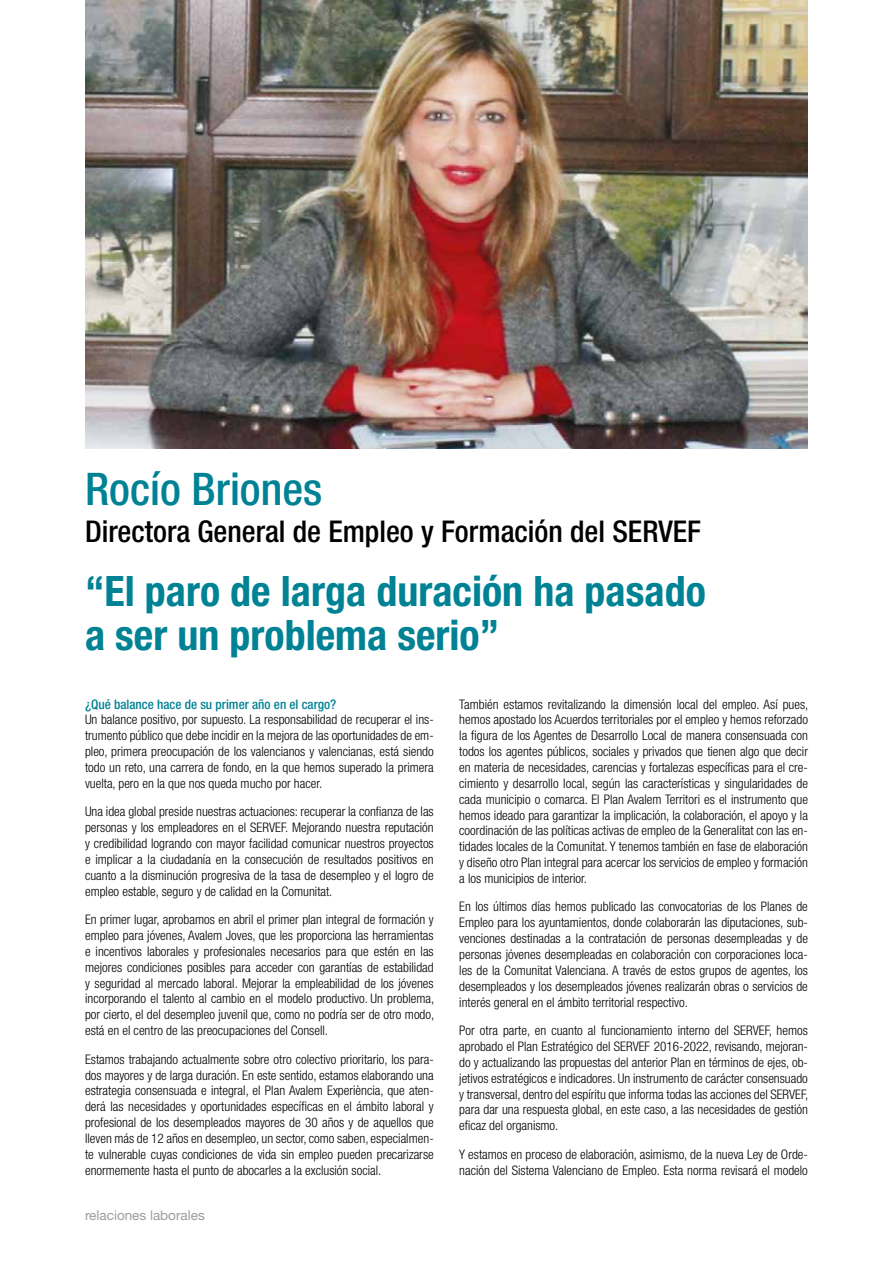
<style>
.page{position:relative;width:893px;height:1263px;background:#fff}
.page>*{position:absolute;margin:0;border:0;box-sizing:border-box;transform-origin:0 0}
.t1{font:500 condensed 45px "Helvetica Neue LT Std";color:#008295}
.t2{font:700 condensed 42px/43.5px "Helvetica Neue LT Std";color:#008295}
.t3{font:500 condensed 30px "Helvetica Neue LT Std";color:#000}
.t4{font:13.5px "Helvetica Neue LT Std";color:#9d9d9c}
.t5{font:300 condensed 13.2px/15.9px "Helvetica Neue LT Std";color:#000;text-align:justify}
.t6{font:500 condensed 13.2px "Helvetica Neue LT Std";color:#008295}
</style>
<div class="page">
<img style="left:85px;top:0;width:723px;height:448px">
<h1 class="t1" style="left:85px;top:462px;width:239px">Rocío Briones</h1>
<h3 class="t3" style="left:85px;top:513px;width:618px">Directora General de Empleo y Formación del SERVEF</h3>
<h2 class="t2" style="left:85px;top:569px;width:622px">“El paro de larga duración ha pasado a ser un problema serio”</h2>
<p class="t6" style="left:85px;top:696px;width:253px">¿Qué balance hace de su primer año en el cargo?</p>
<p class="t5" style="left:85px;top:712px;width:350px">Un balance positivo, por supuesto. La responsabilidad de recuperar el ins&shy;trumento público que debe incidir en la mejora de las oportunidades de em&shy;pleo, primera preocupación de los valencianos y valencianas, está siendo todo un reto, una carrera de fondo, en la que hemos superado la primera vuelta, pero en la que nos queda mucho por hacer.</p>
<p class="t5" style="left:85px;top:804px;width:350px">Una idea global preside nuestras actuaciones: recuperar la confianza de las personas y los empleadores en el SERVEF. Mejorando nuestra reputación y credibilidad logrando con mayor facilidad comunicar nuestros proyectos e implicar a la ciudadanía en la consecución de resultados positivos en cuanto a la disminución progresiva de la tasa de desempleo y el logro de empleo estable, seguro y de calidad en la Comunitat.</p>
<p class="t5" style="left:85px;top:911px;width:351px">En primer lugar, aprobamos en abril el primer plan integral de formación y empleo para jóvenes, Avalem Joves, que les proporciona las herramientas e incentivos laborales y profesionales necesarios para que estén en las mejores condiciones posibles para acceder con garantías de estabilidad y seguridad al mercado laboral. Mejorar la empleabilidad de los jóvenes incorporando el talento al cambio en el modelo productivo. Un problema, por cierto, el del desempleo juvenil que, como no podría ser de otro modo, está en el centro de las preocupaciones del Consell.</p>
<p class="t5" style="left:85px;top:1051px;width:350px">Estamos trabajando actualmente sobre otro colectivo prioritario, los para&shy;dos mayores y de larga duración. En este sentido, estamos elaborando una estrategia consensuada e integral, el Plan Avalem Experiència, que aten&shy;derá las necesidades y oportunidades específicas en el ámbito laboral y profesional de los desempleados mayores de 30 años y de aquellos que lleven más de 12 años en desempleo, un sector, como saben, especialmen&shy;te vulnerable cuyas condiciones de vida sin empleo pueden precarizarse enormemente hasta el punto de abocarles a la exclusión social.</p>
<p class="t4" style="left:85px;top:1207px;width:121px">relaciones laborales</p>
<p class="t5" style="left:459px;top:696px;width:351px">También estamos revitalizando la dimensión local del empleo. Así pues, hemos apostado los Acuerdos territoriales por el empleo y hemos reforzado la figura de los Agentes de Desarrollo Local de manera consensuada con todos los agentes públicos, sociales y privados que tienen algo que decir en materia de necesidades, carencias y fortalezas específicas para el cre&shy;cimiento y desarrollo local, según las características y singularidades de cada municipio o comarca. El Plan Avalem Territori es el instrumento que hemos ideado para garantizar la implicación, la colaboración, el apoyo y la coordinación de las políticas activas de empleo de la Generalitat con las en&shy;tidades locales de la Comunitat. Y tenemos también en fase de elaboración y diseño otro Plan integral para acercar los servicios de empleo y formación a los municipios de interior.</p>
<p class="t5" style="left:459px;top:899px;width:350px">En los últimos días hemos publicado las convocatorias de los Planes de Empleo para los ayuntamientos, donde colaborarán las diputaciones, sub&shy;venciones destinadas a la contratación de personas desempleadas y de personas jóvenes desempleadas en colaboración con corporaciones loca&shy;les de la Comunitat Valenciana. A través de estos grupos de agentes, los desempleados y los desempleados jóvenes realizarán obras o servicios de interés general en el ámbito territorial respectivo.</p>
<p class="t5" style="left:459px;top:1022px;width:351px">Por otra parte, en cuanto al funcionamiento interno del SERVEF, hemos aprobado el Plan Estratégico del SERVEF 2016-2022, revisando, mejoran&shy;do y actualizando las propuestas del anterior Plan en términos de ejes, ob&shy;jetivos estratégicos e indicadores. Un instrumento de carácter consensuado y transversal, dentro del espíritu que informa todas las acciones del SERVEF, para dar una respuesta global, en este caso, a las necesidades de gestión eficaz del organismo.</p>
<p class="t5" style="left:459px;top:1146px;width:350px">Y estamos en proceso de elaboración, asimismo, de la nueva Ley de Orde&shy;nación del Sistema Valenciano de Empleo. Esta norma revisará el modelo</p>
</div>
